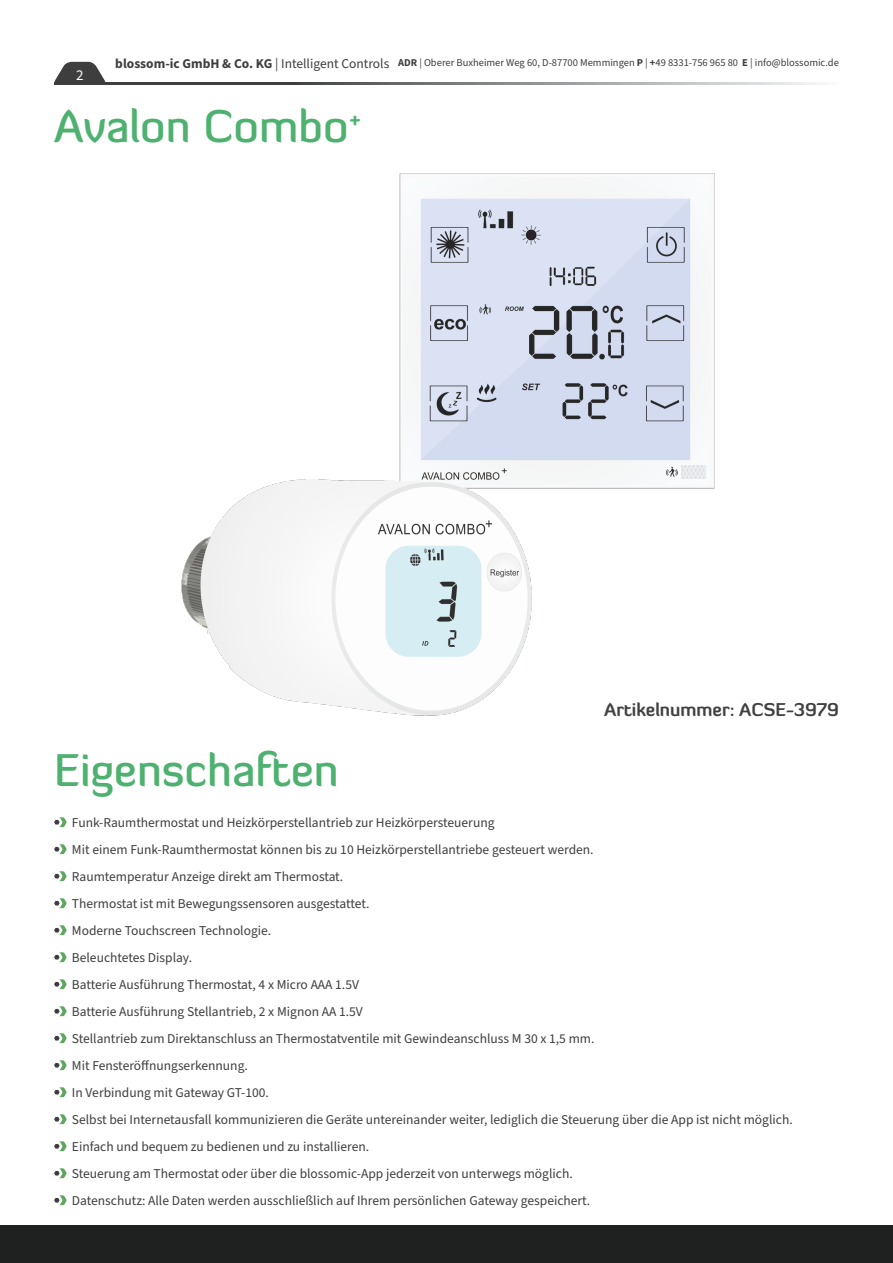
<style>
.page{position:relative;width:893px;height:1263px;background:#fff}
.page>*{position:absolute;margin:0;border:0;box-sizing:border-box;transform-origin:0 0}
.t1{font:500 45px "Diavlo";color:#4eb170}
.Stand_First{font:700 18px "Diavlo";color:#414042}
.t2{font:15px "Source Sans Pro";color:#fff}
.Body_Text__Regular{font:13.5px "Source Sans Pro";color:#3e3e3f}
.t3{font:10.5px "Source Sans Pro";color:#3e3e3f}
.s1{font-weight:700;font-size:13.5px}
.s2{font-size:13.5px}
.s3{font-weight:700}
</style>
<div class="page">
<svg style="left:106px;top:82px;width:712px;height:3px;background:#818284"></svg>
<svg style="left:54px;top:62px;width:52px;height:23px"></svg>
<div style="left:0;top:1225px;width:893px;height:38px;background:#1f2020"></div>
<img style="left:181px;top:173px;width:534px;height:543px">
<svg style="left:54px;top:817px;width:13px;height:10px"></svg>
<svg style="left:54px;top:844px;width:13px;height:10px"></svg>
<svg style="left:54px;top:871px;width:13px;height:10px"></svg>
<svg style="left:54px;top:898px;width:13px;height:10px"></svg>
<svg style="left:54px;top:925px;width:13px;height:10px"></svg>
<svg style="left:54px;top:952px;width:13px;height:10px"></svg>
<svg style="left:54px;top:979px;width:13px;height:10px"></svg>
<svg style="left:54px;top:1006px;width:13px;height:10px"></svg>
<svg style="left:54px;top:1033px;width:13px;height:10px"></svg>
<svg style="left:54px;top:1060px;width:13px;height:10px"></svg>
<svg style="left:54px;top:1087px;width:13px;height:10px"></svg>
<svg style="left:54px;top:1114px;width:13px;height:10px"></svg>
<svg style="left:54px;top:1141px;width:13px;height:10px"></svg>
<svg style="left:54px;top:1168px;width:13px;height:10px"></svg>
<svg style="left:54px;top:1195px;width:13px;height:10px"></svg>
<p class="t3" style="left:115px;top:55px;width:725px"><span class="s1">blossom-ic GmbH &amp; Co. KG</span> <span class="s2">| Intelligent Controls</span> <span class="s3">ADR</span> | Oberer Buxheimer Weg 60, D-87700 Memmingen <span class="s3">P</span> | <span class="s3">+</span>49 8331-756 965 80 <span class="s3">E</span> | info@blossomic.de</p>
<p class="t2" style="left:76px;top:65px;width:9px">2</p>
<p class="t1" style="left:54px;top:98px;width:309px">Avalon Combo<sup>+</sup></p>
<p class="t1" style="left:54px;top:742px;width:286px">Eigenschaften</p>
<p class="Stand_First" style="left:604px;top:698px;width:236px">Artikelnummer: ACSE-3979</p>
<p class="Body_Text__Regular" style="left:72px;top:814px;width:424px">Funk-Raumthermostat und Heizkörperstellantrieb zur Heizkörpersteuerung</p>
<p class="Body_Text__Regular" style="left:72px;top:841px;width:523px">Mit einem Funk-Raumthermostat können bis zu 10 Heizkörperstellantriebe gesteuert werden.</p>
<p class="Body_Text__Regular" style="left:72px;top:868px;width:273px">Raumtemperatur Anzeige direkt am Thermostat.</p>
<p class="Body_Text__Regular" style="left:72px;top:895px;width:299px">Thermostat ist mit Bewegungssensoren ausgestattet.</p>
<p class="Body_Text__Regular" style="left:72px;top:922px;width:201px">Moderne Touchscreen Technologie.</p>
<p class="Body_Text__Regular" style="left:72px;top:949px;width:122px">Beleuchtetes Display.</p>
<p class="Body_Text__Regular" style="left:72px;top:976px;width:289px">Batterie Ausführung Thermostat, 4 x Micro AAA 1.5V</p>
<p class="Body_Text__Regular" style="left:72px;top:1003px;width:292px">Batterie Ausführung Stellantrieb, 2 x Mignon AA 1.5V</p>
<p class="Body_Text__Regular" style="left:72px;top:1030px;width:524px">Stellantrieb zum Direktanschluss an Thermostatventile mit Gewindeanschluss M 30 x 1,5 mm.</p>
<p class="Body_Text__Regular" style="left:72px;top:1057px;width:177px">Mit Fensteröffnungserkennung.</p>
<p class="Body_Text__Regular" style="left:72px;top:1084px;width:199px">In Verbindung mit Gateway GT-100.</p>
<p class="Body_Text__Regular" style="left:72px;top:1111px;width:722px">Selbst bei Internetausfall kommunizieren die Geräte untereinander weiter, lediglich die Steuerung über die App ist nicht möglich.</p>
<p class="Body_Text__Regular" style="left:72px;top:1138px;width:299px">Einfach und bequem zu bedienen und zu installieren.</p>
<p class="Body_Text__Regular" style="left:72px;top:1165px;width:502px">Steuerung am Thermostat oder über die blossomic-App jederzeit von unterwegs möglich.</p>
<p class="Body_Text__Regular" style="left:72px;top:1192px;width:520px">Datenschutz: Alle Daten werden ausschließlich auf Ihrem persönlichen Gateway gespeichert.</p>
</div>
